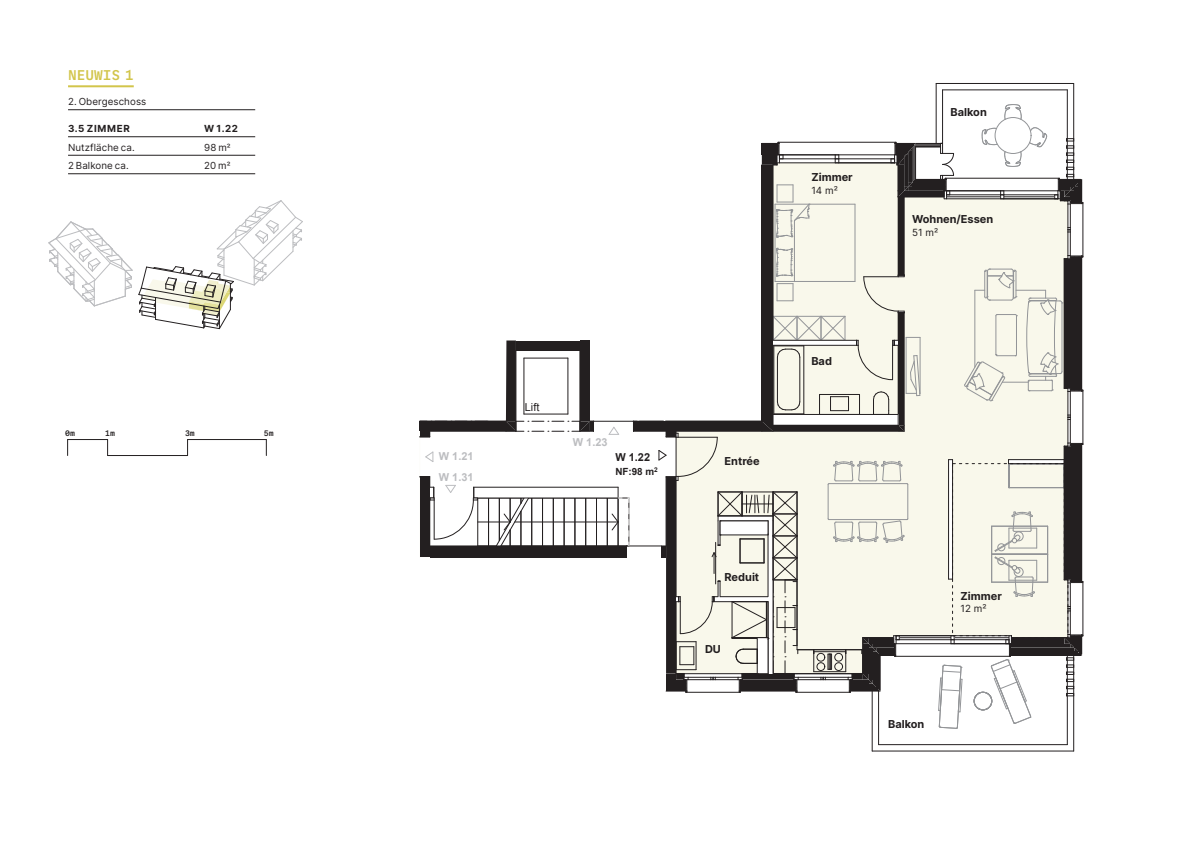
<style>
.page{position:relative;width:1191px;height:842px;background:#fff}
.page>*{position:absolute;margin:0;border:0;box-sizing:border-box;transform-origin:0 0}
.t1{font:500 14.5px "Ballinger Mono";color:#d2c54b}
.t2{font:700 11px "Inter";color:#231f20}
.t3{font:700 11px "Arial";color:#bcbdc0}
.t4{font:700 11px "Arial";color:#231f20}
.t5{font:11px "Arial";color:#231f20}
.t6{font:9.9px "Inter";color:#231f20}
.t7{font:700 9.9px "Arial";color:#231f20}
.t8{font:9.8px "Inter";letter-spacing:.01em;color:#231f20}
.t9{font:500 8.2px "Ballinger Mono";color:#231f20}
</style>
<div class="page">
<hr style="left:108px;top:455px;width:80px;height:1px;background:#231f20">
<hr style="left:68px;top:439px;width:40px;height:1px;background:#231f20">
<svg style="left:67px;top:439px;width:1px;height:16px"></svg>
<svg style="left:107px;top:440px;width:1px;height:15px"></svg>
<svg style="left:266px;top:439px;width:1px;height:16px"></svg>
<svg style="left:187px;top:439px;width:1px;height:16px"></svg>
<hr style="left:188px;top:439px;width:78px;height:1px;background:#231f20">
<hr style="left:942px;top:90px;width:125px;height:1px;background:#231f20">
<hr style="left:936px;top:83px;width:137px;height:1px;background:#231f20">
<hr style="left:936px;top:83px;width:1px;height:60px;background:#231f20">
<hr style="left:942px;top:90px;width:1px;height:53px;background:#231f20">
<hr style="left:1073px;top:83px;width:1px;height:96px;background:#231f20">
<hr style="left:1067px;top:90px;width:1px;height:89px;background:#231f20">
<hr style="left:872px;top:751px;width:201px;height:1px;background:#231f20">
<hr style="left:878px;top:744px;width:189px;height:1px;background:#231f20">
<hr style="left:878px;top:691px;width:1px;height:54px;background:#231f20">
<hr style="left:872px;top:691px;width:1px;height:60px;background:#231f20">
<hr style="left:1067px;top:655px;width:1px;height:90px;background:#231f20">
<hr style="left:1073px;top:655px;width:1px;height:96px;background:#231f20">
<svg style="left:420px;top:104px;width:663px;height:625px"></svg>
<hr style="left:68px;top:85px;width:66px;height:2px;background:#d2c54b">
<hr style="left:68px;top:109px;width:187px;height:1px;background:#231f20">
<hr style="left:68px;top:136px;width:187px;height:1px;background:#231f20">
<hr style="left:68px;top:155px;width:187px;height:1px;background:#231f20">
<hr style="left:68px;top:173px;width:187px;height:1px;background:#231f20">
<svg style="left:48px;top:200px;width:255px;height:129px"></svg>
<h1 class="t1" style="left:68px;top:67px;width:67px">NEUWIS 1</h1>
<p class="t8" style="left:68px;top:95px;width:80px">2. Obergeschoss</p>
<p class="t8" style="left:68px;top:122px;width:63px">3.5 ZIMMER</p>
<p class="t8" style="left:204px;top:122px;width:35px">W 1.22</p>
<p class="t8" style="left:68px;top:140px;width:68px">Nutzfläche ca.</p>
<p class="t8" style="left:204px;top:140px;width:28px">98 m2</p>
<p class="t8" style="left:68px;top:159px;width:62px">2 Balkone ca.</p>
<p class="t8" style="left:204px;top:159px;width:28px">20 m2</p>
<p class="t9" style="left:65px;top:428px;width:11px">0m</p>
<p class="t9" style="left:105px;top:428px;width:11px">1m</p>
<p class="t9" style="left:185px;top:428px;width:11px">3m</p>
<p class="t9" style="left:264px;top:428px;width:11px">5m</p>
<p class="t3" style="left:439px;top:449px;width:36px">W 1.21</p>
<p class="t3" style="left:439px;top:469px;width:36px">W 1.31</p>
<p class="t5" style="left:525px;top:399px;width:16px">Lift</p>
<p class="t3" style="left:573px;top:435px;width:36px">W 1.23</p>
<p class="t4" style="left:615px;top:450px;width:36px">W 1.22</p>
<p class="t7" style="left:615px;top:465px;width:44px">NF:98 m<sup>2</sup></p>
<p class="t2" style="left:724px;top:453px;width:37px">Entrée</p>
<p class="t2" style="left:724px;top:569px;width:36px">Reduit</p>
<p class="t2" style="left:705px;top:641px;width:17px">DU</p>
<p class="t2" style="left:811px;top:169px;width:43px">Zimmer</p>
<p class="t6" style="left:811px;top:183px;width:28px">14 m²</p>
<p class="t2" style="left:811px;top:353px;width:22px">Bad</p>
<p class="t2" style="left:950px;top:104px;width:38px">Balkon</p>
<p class="t2" style="left:912px;top:211px;width:83px">Wohnen/Essen</p>
<p class="t6" style="left:912px;top:225px;width:28px">51 m²</p>
<p class="t2" style="left:960px;top:588px;width:43px">Zimmer</p>
<p class="t6" style="left:960px;top:601px;width:28px">12 m²</p>
<p class="t2" style="left:888px;top:716px;width:38px">Balkon</p>
</div>
